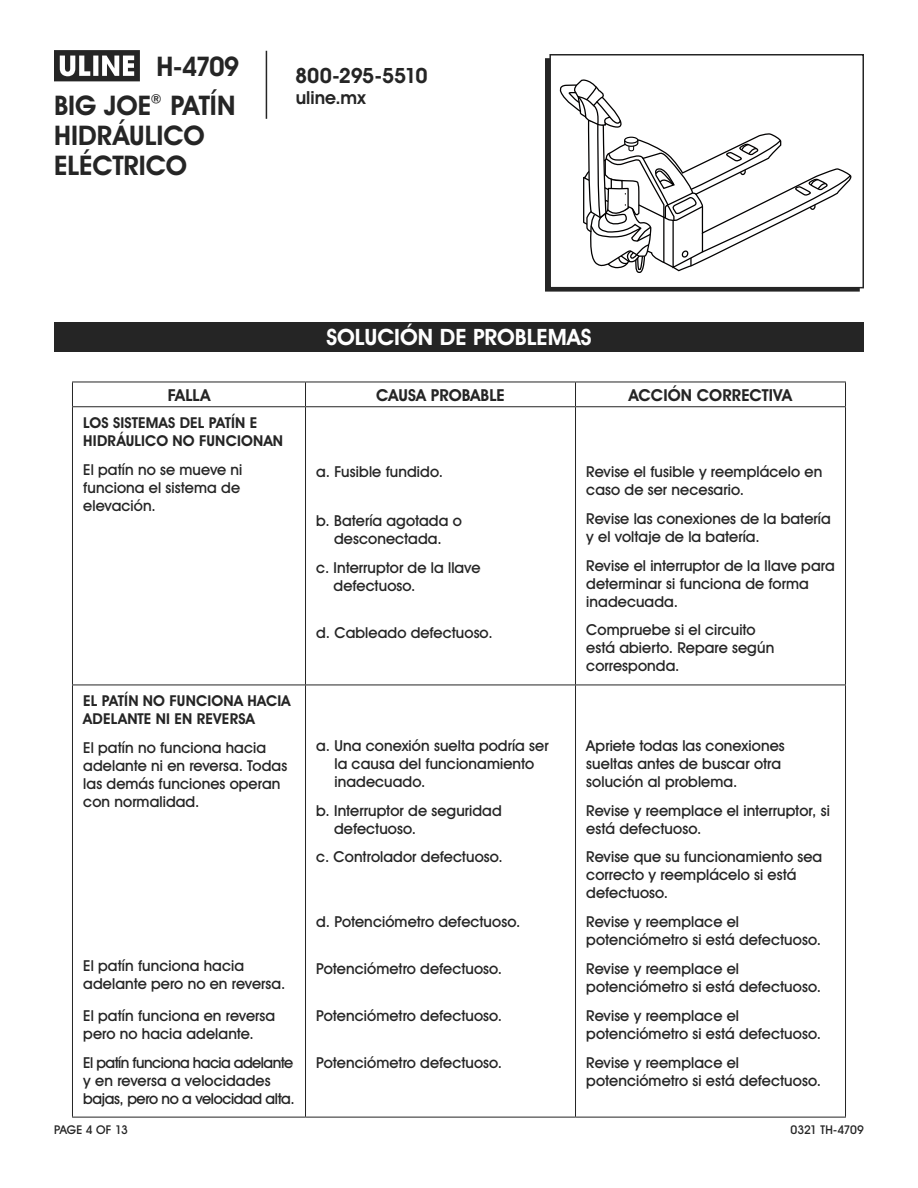
<style>
.page{position:relative;width:918px;height:1188px;background:#fff}
.page>*{position:absolute;margin:0;border:0;box-sizing:border-box;transform-origin:0 0}
.t1{font:700 27px/30px "Uline Two Knine";letter-spacing:-.005em;color:#252525}
._2_HEADING_REVERSE{font:700 22.5px "Uline Two Knine";letter-spacing:.005em;color:#fff}
.t2{font:700 21px "Uline Two Knine";letter-spacing:-.02em;color:#252525}
.t3{font:700 18px "Uline Two Knine";color:#252525}
.Troubleshooting_Head{font:700 16.5px "Uline Two Knine";color:#252525}
.Troubleshooting_Body{font:15px/18px "Uline Two Knine";letter-spacing:.005em;color:#252525}
.Troubleshooting_Body-2{font:700 15px/18px "Uline Two Knine";letter-spacing:.015em;color:#252525}
.Troubleshooting_Body-3{font:15px/18px "Uline Two Knine";letter-spacing:-.025em;color:#252525}
.t4{font:12px "Uline Two Knine";letter-spacing:-.01em;color:#252525}
</style>
<div class="page">
<hr style="left:266px;top:51px;width:1px;height:68px;background:#252525">
<svg style="left:54px;top:50px;width:86px;height:31px"></svg>
<svg style="left:305px;top:383px;width:1px;height:23px"></svg>
<svg style="left:575px;top:383px;width:1px;height:23px"></svg>
<hr style="left:305px;top:407px;width:1px;height:278px;background:#252525">
<hr style="left:575px;top:407px;width:1px;height:278px;background:#252525">
<hr style="left:305px;top:685px;width:1px;height:432px;background:#252525">
<hr style="left:575px;top:685px;width:1px;height:432px;background:#252525">
<hr style="left:72px;top:382px;width:234px;height:1px;background:#252525">
<svg style="left:72px;top:382px;width:1px;height:24px"></svg>
<hr style="left:306px;top:382px;width:270px;height:1px;background:#252525">
<hr style="left:576px;top:382px;width:270px;height:1px;background:#252525">
<svg style="left:845px;top:382px;width:1px;height:24px"></svg>
<hr style="left:72px;top:406px;width:234px;height:1px;background:#252525">
<hr style="left:72px;top:407px;width:1px;height:278px;background:#252525">
<hr style="left:845px;top:407px;width:1px;height:278px;background:#252525">
<hr style="left:72px;top:685px;width:234px;height:1px;background:#252525">
<hr style="left:72px;top:685px;width:1px;height:432px;background:#252525">
<hr style="left:306px;top:685px;width:270px;height:1px;background:#252525">
<hr style="left:576px;top:685px;width:270px;height:1px;background:#252525">
<hr style="left:845px;top:685px;width:1px;height:432px;background:#252525">
<hr style="left:72px;top:1117px;width:234px;height:1px;background:#252525">
<hr style="left:306px;top:1117px;width:270px;height:1px;background:#252525">
<hr style="left:576px;top:1117px;width:270px;height:1px;background:#252525">
<hr style="left:306px;top:406px;width:270px;height:1px;background:#252525">
<hr style="left:576px;top:406px;width:270px;height:1px;background:#252525">
<div style="left:54px;top:322px;width:810px;height:30px;background:#252525"></div>
<div style="left:545px;top:58px;width:315px;height:234px;border:2px solid #252525"></div>
<div style="left:550px;top:55px;width:313px;height:233px;background:#fff"></div>
<div style="left:549px;top:54px;width:315px;height:234px;border:2px solid #252525"></div>
<svg style="left:559px;top:80px;width:293px;height:193px"></svg>
<div style="left:625px;top:137px;width:13px;height:6px;background:#fff;border-radius:50%"></div>
<div style="left:624px;top:137px;width:14px;height:7px;border:1px solid #000;border-radius:50%"></div>
<h1 class="t1" style="left:157px;top:52px;width:84px">H-4709</h1>
<h1 class="t1" style="left:54px;top:90px;width:183px">BIG JOE<sup>®</sup> PATÍN<br>HIDRÁULICO<br>ELÉCTRICO</h1>
<h3 class="t2" style="left:295px;top:63px;width:134px">800-295-5510</h3>
<p class="t3" style="left:296px;top:86px;width:71px">uline.mx</p>
<h1 class="_2_HEADING_REVERSE" style="left:326px;top:323px;width:267px">SOLUCIÓN DE PROBLEMAS</h1>
<h1 class="Troubleshooting_Head" style="left:168px;top:385px;width:44px">FALLA</h1>
<h1 class="Troubleshooting_Head" style="left:376px;top:385px;width:130px">CAUSA PROBABLE</h1>
<h1 class="Troubleshooting_Head" style="left:629px;top:385px;width:165px">ACCIÓN CORRECTIVA</h1>
<p class="Troubleshooting_Body-2" style="left:83px;top:414px;width:201px">LOS SISTEMAS DEL PATÍN E<br>HIDRÁULICO NO FUNCIONAN</p>
<p class="Troubleshooting_Body" style="left:83px;top:460px;width:161px">El patín no se mueve ni funciona el sistema de elevación.</p>
<p class="Troubleshooting_Body" style="left:316px;top:463px;width:128px">a. Fusible fundido.</p>
<p class="Troubleshooting_Body" style="left:316px;top:512px;width:147px;text-align:center">b. Batería agotada o desconectada.</p>
<p class="Troubleshooting_Body" style="left:334px;top:558px;width:148px;text-indent:-17px">c. Interruptor de la llave defectuoso.</p>
<p class="Troubleshooting_Body" style="left:316px;top:623px;width:178px">d. Cableado defectuoso.</p>
<p class="Troubleshooting_Body" style="left:586px;top:463px;width:238px">Revise el fusible y reemplácelo en caso de ser necesario.</p>
<p class="Troubleshooting_Body" style="left:586px;top:509px;width:246px">Revise las conexiones de la batería y el voltaje de la batería.</p>
<p class="Troubleshooting_Body" style="left:586px;top:556px;width:250px">Revise el interruptor de la llave para determinar si funciona de forma inadecuada.</p>
<p class="Troubleshooting_Body" style="left:586px;top:621px;width:190px">Compruebe si el circuito está abierto. Repare según corresponda.</p>
<p class="Troubleshooting_Body-2" style="left:83px;top:692px;width:209px">EL PATÍN NO FUNCIONA HACIA<br>ADELANTE NI EN REVERSA</p>
<p class="Troubleshooting_Body" style="left:83px;top:739px;width:205px">El patín no funciona hacia adelante ni en reversa. Todas las demás funciones operan con normalidad.</p>
<p class="Troubleshooting_Body" style="left:83px;top:957px;width:204px">El patín funciona hacia adelante pero no en reversa.</p>
<p class="Troubleshooting_Body" style="left:83px;top:1007px;width:193px">El patín funciona en reversa pero no hacia adelante.</p>
<p class="Troubleshooting_Body-3" style="left:83px;top:1054px;width:213px">El patín funciona hacia adelante y en reversa a velocidades bajas, pero no a velocidad alta.</p>
<p class="Troubleshooting_Body" style="left:334px;top:736px;width:216px;text-indent:-18px">a. Una conexión suelta podría ser la causa del funcionamiento inadecuado.</p>
<p class="Troubleshooting_Body" style="left:334px;top:801px;width:169px;text-indent:-18px">b. Interruptor de seguridad defectuoso.</p>
<p class="Troubleshooting_Body" style="left:316px;top:848px;width:188px">c. Controlador defectuoso.</p>
<p class="Troubleshooting_Body" style="left:316px;top:912px;width:206px">d. Potenciómetro defectuoso.</p>
<p class="Troubleshooting_Body" style="left:316px;top:959px;width:187px">Potenciómetro defectuoso.</p>
<p class="Troubleshooting_Body" style="left:316px;top:1006px;width:187px">Potenciómetro defectuoso.</p>
<p class="Troubleshooting_Body" style="left:316px;top:1054px;width:187px">Potenciómetro defectuoso.</p>
<p class="Troubleshooting_Body" style="left:586px;top:736px;width:200px">Apriete todas las conexiones sueltas antes de buscar otra solución al problema.</p>
<p class="Troubleshooting_Body" style="left:586px;top:801px;width:245px">Revise y reemplace el interruptor, si está defectuoso.</p>
<p class="Troubleshooting_Body" style="left:586px;top:848px;width:237px">Revise que su funcionamiento sea correcto y reemplácelo si está defectuoso.</p>
<p class="Troubleshooting_Body" style="left:586px;top:913px;width:236px">Revise y reemplace el potenciómetro si está defectuoso.</p>
<p class="Troubleshooting_Body" style="left:586px;top:959px;width:236px">Revise y reemplace el potenciómetro si está defectuoso.</p>
<p class="Troubleshooting_Body" style="left:586px;top:1006px;width:236px">Revise y reemplace el potenciómetro si está defectuoso.</p>
<p class="Troubleshooting_Body" style="left:586px;top:1053px;width:236px">Revise y reemplace el potenciómetro si está defectuoso.</p>
<p class="t4" style="left:54px;top:1122px;width:75px">PAGE 4 OF 13</p>
<p class="t4" style="left:791px;top:1122px;width:75px">0321 TH-4709</p>
</div>
